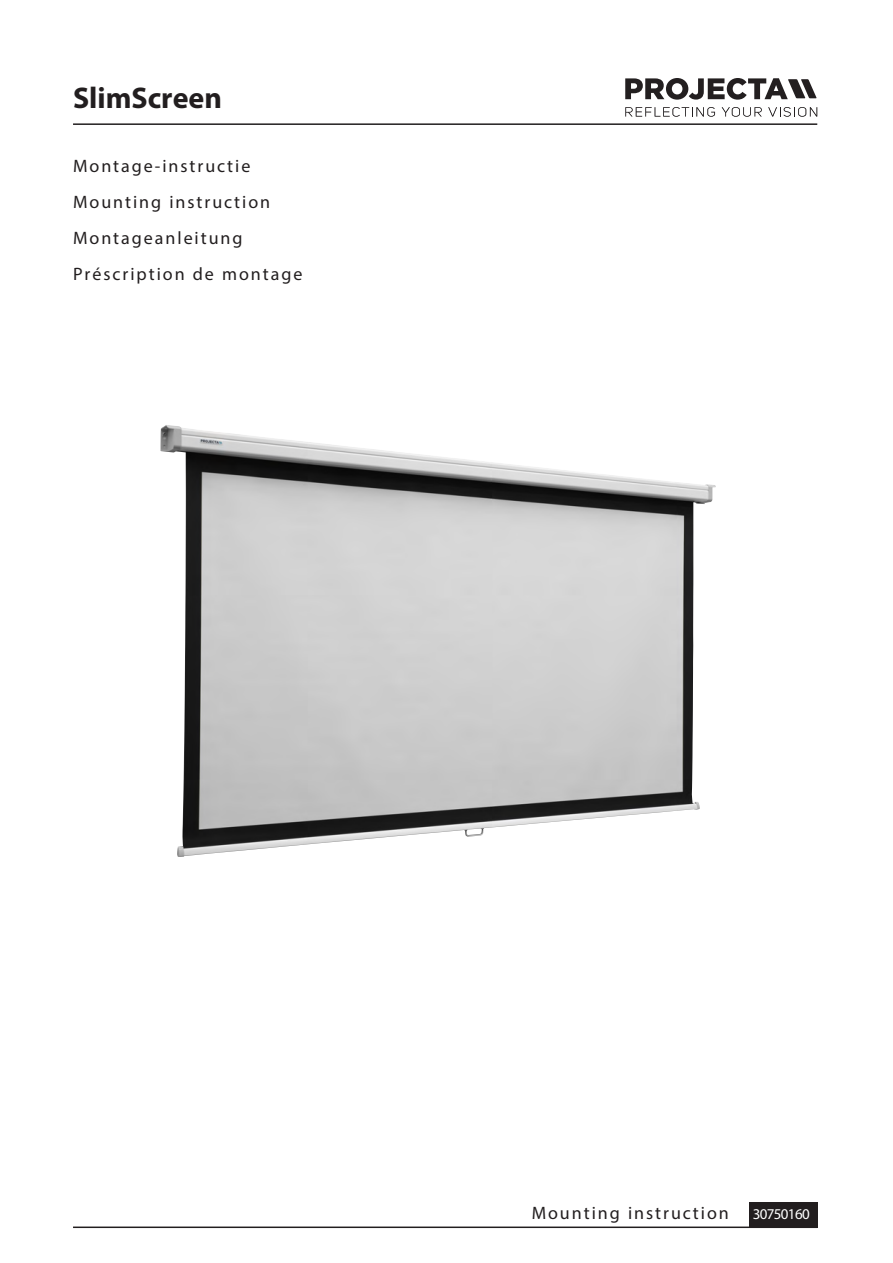
<style>
.page{position:relative;width:893px;height:1263px;background:#fff}
.page>*{position:absolute;margin:0;border:0;box-sizing:border-box;transform-origin:0 0}
.t1{font:700 30px "Myriad Pro";color:#221e1f}
.t2{font:700 18px/36px "Myriad";letter-spacing:.11em;color:#221e1f}
.t3{font:700 15px "Myriad";letter-spacing:-.045em;color:#fff}
</style>
<div class="page">
<hr style="left:73px;top:123px;width:744px;height:2px;background:#221e1f">
<div style="left:749px;top:1202px;width:68px;height:25px;background:#221e1f"></div>
<hr style="left:73px;top:1227px;width:744px;height:1px;background:#221e1f">
<svg style="left:625px;top:107px;width:90px;height:10px"></svg>
<svg style="left:721px;top:107px;width:41px;height:10px"></svg>
<svg style="left:768px;top:107px;width:49px;height:10px"></svg>
<svg style="left:625px;top:78px;width:191px;height:22px"></svg>
<img style="left:160px;top:426px;width:556px;height:431px">
<h1 class="t1" style="left:73px;top:81px;width:150px">SlimScreen</h1>
<p class="t2" style="left:73px;top:148px;width:231px">Montage-instructie<br>Mounting instruction<br>Montageanleitung<br>Préscription de montage</p>
<p class="t2" style="left:532px;top:1195px;width:199px">Mounting instruction</p>
<p class="t3" style="left:753px;top:1205px;width:59px">30750160</p>
</div>
